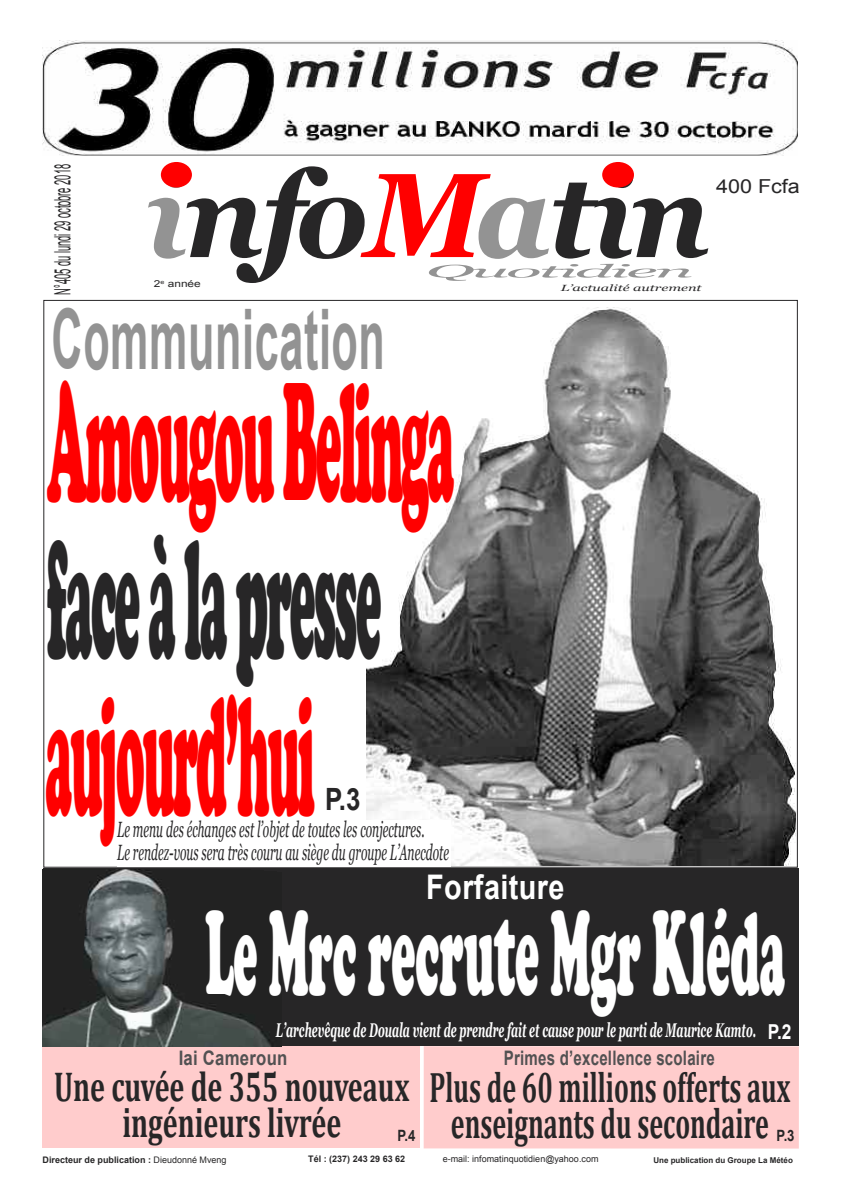
<style>
.page{position:relative;width:842px;height:1191px;background:#fff}
.page>*{position:absolute;margin:0;border:0;box-sizing:border-box;transform-origin:0 0}
.t1{font:900 174px "Cooper";letter-spacing:-.04em;color:#f00;scale:.28 1}
.t2{font:900 174px "Cooper";letter-spacing:-.04em;color:#272627;scale:.28 1}
.t3{font:900 174px "Cooper";letter-spacing:-.04em;color:#f00;scale:.27 1}
.t4{font:900 121.9px "Cooper";color:#fff;scale:.37 1}
.t5{font:italic 700 119.6px "Georgia";letter-spacing:-.025em;color:#272627;scale:.95 1}
.t6{font:700 83.6px "Arial";letter-spacing:.015em;color:#939393;scale:.52 1}
.t7{font:700 42.8px/36.1px "Cambria";color:#272627;text-align:center;scale:.61 1}
.t8{font:700 42px/35.4px "Cambria";color:#272627;text-align:center;scale:.67 1}
.t9{font:700 33.9px "Arial";letter-spacing:.015em;color:#fff;scale:.85 1}
.t10{font:700 30.7px "Arial";color:#272627;scale:.84 1}
.t11{font:22.5px "Arial";color:#272627;scale:.41 1}
.t12{font:italic 22.1px/22.8px "Georgia";color:#272627;scale:.54 1}
.t13{font:700 20.6px "Arial";color:#fff;scale:.84 1}
.t14{font:700 20px "Arial";letter-spacing:.015em;color:#525152;scale:.75 1}
.t15{font:700 20px "Arial";letter-spacing:.015em;color:#525152;scale:.84 1}
.t16{font:italic 700 19.9px "Georgia";color:#fff;scale:.54 1}
.t17{font:19.3px "Arial";color:#272627;scale:1.12 1}
.t18{font:italic 18px "Georgia";letter-spacing:-.05em;color:#939393;scale:3.69 1}
.t19{font:700 15.6px "Arial";color:#272627;scale:.84 1}
.t20{font:9.6px "Arial";color:#272627;scale:1.24 1}
.t21{font:700 9px "Arial";color:#272627}
.t22{font:9px "Arial";color:#272627}
.t23{font:italic 8.9px "Georgia";color:#272627;scale:1.62 1}
.t24{font:700 8px "Arial";color:#272627}
.s1{color:#939393}
.s2{color:#f00}
.s3{font-weight:400}
</style>
<div class="page">
<div style="left:43px;top:868px;width:755px;height:177px;background:#272627"></div>
<div style="left:161px;top:162px;width:31px;height:25px;background:#f00;border-radius:50%"></div>
<div style="left:602px;top:162px;width:32px;height:25px;background:#f00;border-radius:50%"></div>
<div style="left:43px;top:1046px;width:377px;height:102px;background:#fcc"></div>
<div style="left:424px;top:1046px;width:375px;height:102px;background:#fcc"></div>
<img style="left:366px;top:307px;width:430px;height:559px">
<img style="left:43px;top:40px;width:755px;height:116px">
<div style="left:117px;top:820px;width:334px;height:47px;background:#fff"></div>
<img style="left:43px;top:869px;width:239px;height:177px">
<p class="t11" style="left:50px;top:295px;width:320px;rotate:-90deg">N°405 du lundi 29 octobre 2018</p>
<h3 class="t5" style="left:146px;top:147px;width:595px"><span class="s1">i</span>nfo<span class="s2">M</span><span class="s1">a</span>tin</h3>
<p class="t20" style="left:154px;top:278px;width:39px">2<sup>e</sup> année</p>
<p class="t17" style="left:716px;top:176px;width:76px">400 Fcfa</p>
<p class="t18" style="left:558px;top:261px;width:16px">id</p>
<p class="t18" style="left:610px;top:261px;width:14px">ie</p>
<p class="t18" style="left:654px;top:261px;width:12px">n</p>
<p class="t23" style="left:561px;top:283px;width:88px">L’actualité autrement</p>
<p class="t18" style="left:426px;top:261px;width:24px">Qu</p>
<p class="t18" style="left:506px;top:261px;width:17px">ot</p>
<h3 class="t6" style="left:52px;top:293px;width:642px">Communication</h3>
<h1 class="t1" style="left:47px;top:340px;width:1457px">Amougou Belinga</h1>
<h1 class="t2" style="left:47px;top:497px;width:1195px">face à la presse</h1>
<h1 class="t3" style="left:45px;top:654px;width:1000px">aujourd’hui</h1>
<h3 class="t9" style="left:426px;top:868px;width:164px">Forfaiture</h3>
<h3 class="t10" style="left:325px;top:782px;width:44px">P.3</h3>
<p class="t12" style="left:117px;top:818px;width:616px">Le menu des échanges est l’objet de toutes les conjectures.<br>Le rendez-vous sera très couru au siège du groupe L’Anecdote</p>
<h2 class="t4" style="left:205px;top:882px;width:1570px">Le Mrc recrute Mgr Kléda</h2>
<p class="t16" style="left:276px;top:1019px;width:891px">L’archevêque de Douala vient de prendre fait et cause pour le parti de Maurice Kamto.</p>
<p class="t13" style="left:768px;top:1020px;width:30px">P.2</p>
<p class="t15" style="left:179px;top:1047px;width:131px">Iai Cameroun</p>
<h3 class="t8" style="left:54px;top:1068px;width:532px">Une cuvée de 355 nouveaux ingénieurs livrée</h3>
<p class="t14" style="left:504px;top:1047px;width:283px">Primes d’excellence scolaire</p>
<h3 class="t7" style="left:429px;top:1068px;width:593px">Plus de 60 millions offerts aux enseignants du secondaire</h3>
<p class="t19" style="left:398px;top:1126px;width:23px">P.4</p>
<p class="t19" style="left:777px;top:1126px;width:23px">P.3</p>
<p class="t21" style="left:308px;top:1154px;width:99px">Tél : (237) 243 29 63 62</p>
<p class="t22" style="left:443px;top:1154px;width:157px">e-mail: infomatinquotidien@yahoo.com</p>
<p class="t21" style="left:43px;top:1154px;width:186px">Directeur de publication : <span class="s3">Dieudonné Mveng</span></p>
<p class="t24" style="left:653px;top:1155px;width:141px">Une publication du Groupe La Météo</p>
</div>
